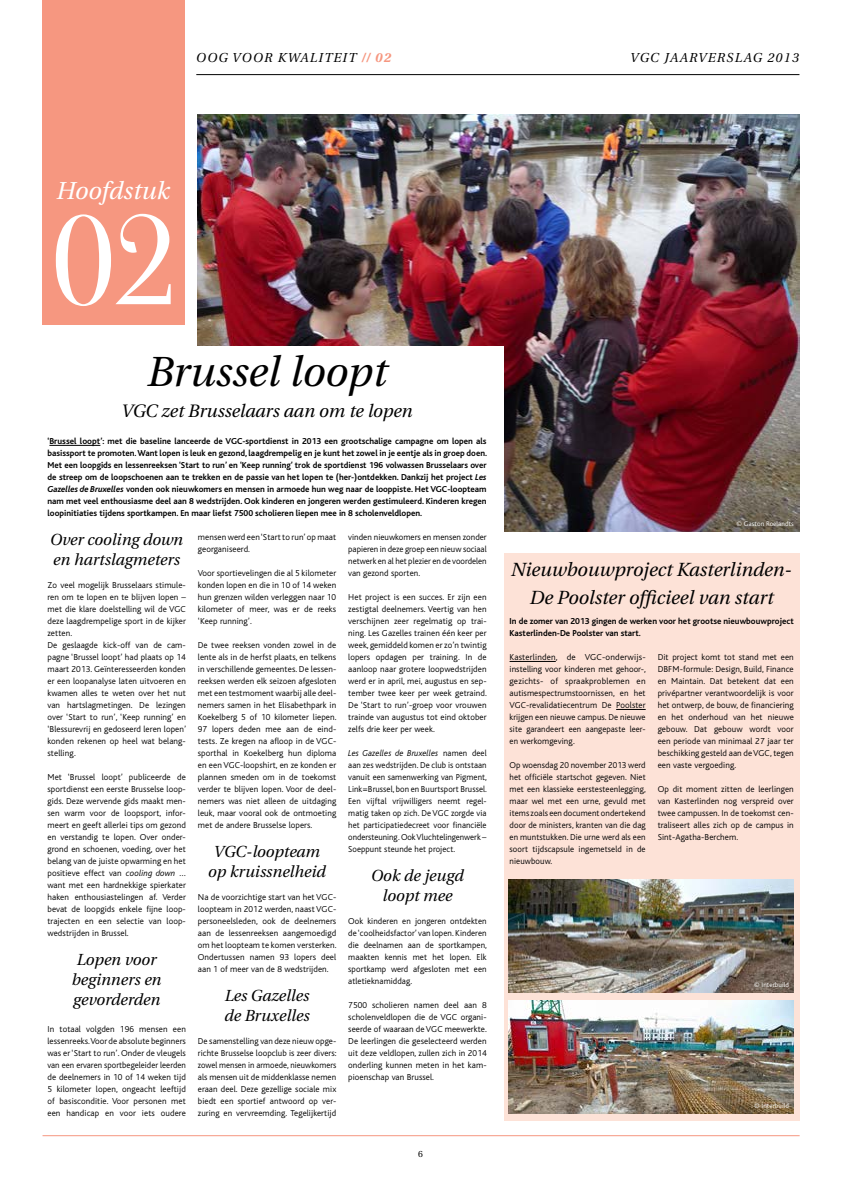
<style>
.page{position:relative;width:842px;height:1191px;background:#fff}
.page>*{position:absolute;margin:0;border:0;box-sizing:border-box;transform-origin:0 0}
.t1{font:125.5px "Oranienbaum";color:#fff}
.Titel_artikel{font:italic 42px "Utopia";color:#000}
.t2{font:italic 24.5px "Utopia";color:#fff}
.Titel_artikel-2{font:italic 19px/28px "Utopia";color:#000;text-align:center}
.Ondertitel{font:italic 18px "Utopia";color:#000}
.Tussentitel{font:italic 16px/20px "Utopia";color:#000;text-align:center}
.Titel_Hoofdstuk{font:italic 13px "Utopia";letter-spacing:.1em;color:#000}
.Body_txt{font:300 9px/12px "Bliss";letter-spacing:.01em;color:#000;text-align:justify}
.Inleiding{font:700 9px/12px "Bliss";color:#000;text-align:justify}
.t3{font:9px "Utopia";color:#000}
.Body_txt-2{font:300 7px "Bliss";letter-spacing:.01em;color:#fff}
.s1{font-weight:700;color:#f69780}
.s2{font-style:italic}
</style>
<div class="page">
<hr style="left:196px;top:74px;width:603px;height:1px;background:#000">
<img style="left:197px;top:114px;width:603px;height:417px">
<hr style="left:43px;top:1135px;width:757px;height:1px;background:#f69780">
<div style="left:42px;top:0;width:142px;height:324px;background:#f69780"></div>
<div style="left:437px;top:346px;width:67px;height:195px;background:#fff"></div>
<div style="left:42px;top:346px;width:450px;height:778px;background:#fff"></div>
<hr style="left:49px;top:445px;width:51px;height:1px;background:#000">
<div style="left:504px;top:553px;width:295px;height:567px;background:#fde2d7"></div>
<hr style="left:510px;top:661px;width:46px;height:1px;background:#000">
<hr style="left:616px;top:709px;width:30px;height:1px;background:#000">
<img style="left:509px;top:879px;width:285px;height:113px">
<img style="left:509px;top:1000px;width:285px;height:113px">
<h1 class="Titel_Hoofdstuk" style="left:196px;top:51px;width:196px">OOG VOOR KWALITEIT <span class="s1">// 02</span></h1>
<h3 class="Titel_Hoofdstuk" style="left:630px;top:51px;width:170px">VGC JAARVERSLAG 2013</h3>
<h3 class="t2" style="left:56px;top:177px;width:115px">Hoofdstuk</h3>
<h1 class="t1" style="left:51px;top:192px;width:126px">02</h1>
<h2 class="Titel_artikel" style="left:147px;top:348px;width:241px">Brussel loopt</h2>
<h3 class="Ondertitel" style="left:121px;top:401px;width:293px">VGC zet Brusselaars aan om te lopen</h3>
<p class="Inleiding" style="left:47px;top:435px;width:441px">‘Brussel loopt’: met die baseline lanceerde de VGC-sportdienst in 2013 een grootschalige campagne om lopen als basissport te promoten. Want lopen is leuk en gezond, laagdrempelig en je kunt het zowel in je eentje als in groep doen.<br>Met een loopgids en lessenreeksen ‘Start to run’ en ‘Keep running’ trok de sportdienst 196 volwassen Brusselaars over de streep om de loopschoenen aan te trekken en de passie van het lopen te (her-)ontdekken. Dankzij het project <span class="s2">Les Gazelles de Bruxelles</span> vonden ook nieuwkomers en mensen in armoede hun weg naar de looppiste. Het VGC-loopteam nam met veel enthousiasme deel aan 8 wedstrijden. Ook kinderen en jongeren werden gestimuleerd. Kinderen kregen loopinitiaties tijdens sportkampen. En maar liefst 7500 scholieren liepen mee in 8 scholenveldlopen.</p>
<h4 class="Tussentitel" style="left:50px;top:529px;width:134px;text-align:left">Over cooling down en hartslagmeters</h4>
<p class="Body_txt" style="left:47px;top:579px;width:140px">Zo veel mogelijk Brusselaars stimule&shy;ren om te lopen en te blijven lopen – met die klare doelstelling wil de VGC deze laagdrempelige sport in de kijker zetten.</p>
<p class="Body_txt" style="left:47px;top:639px;width:140px">De geslaagde kick-off van de cam&shy;pagne ‘Brussel loopt’ had plaats op 14 maart 2013. Geïnteresseerden konden er een loopanalyse laten uitvoeren en kwamen alles te weten over het nut van hartslagmetingen. De lezingen over ‘Start to run’, ‘Keep running’ en ‘Blessurevrij en gedoseerd leren lopen’ konden rekenen op heel wat belang&shy;stelling.</p>
<p class="Body_txt" style="left:47px;top:771px;width:140px">Met ‘Brussel loopt’ publiceerde de sportdienst een eerste Brusselse loop&shy;gids. Deze wervende gids maakt men&shy;sen warm voor de loopsport, infor&shy;meert en geeft allerlei tips om gezond en verstandig te lopen. Over onder&shy;grond en schoenen, voeding, over het belang van de juiste opwarming en het positieve effect van <span class="s2">cooling down</span> … want met een hardnekkige spierkater haken enthousiastelingen af. Verder bevat de loopgids enkele fijne loop&shy;trajecten en een selectie van loop&shy;wedstrijden in Brussel.</p>
<h4 class="Tussentitel" style="left:72px;top:949px;width:91px">Lopen voor beginners en gevorderden</h4>
<p class="Body_txt" style="left:47px;top:1023px;width:140px">In totaal volgden 196 mensen een lessenreeks. Voor de absolute beginners was er ‘Start to run’. Onder de vleugels van een ervaren sportbegeleider leerden de deelnemers in 10 of 14 weken tijd 5 kilometer lopen, ongeacht leeftijd of basisconditie. Voor personen met een handicap en voor iets oudere</p>
<p class="Body_txt" style="left:198px;top:531px;width:140px">mensen werd een ‘Start to run’ op maat georganiseerd.</p>
<p class="Body_txt" style="left:198px;top:567px;width:140px">Voor sportievelingen die al 5 kilometer konden lopen en die in 10 of 14 weken hun grenzen wilden verleggen naar 10 kilometer of meer, was er de reeks ‘Keep running’.</p>
<p class="Body_txt" style="left:198px;top:639px;width:140px">De twee reeksen vonden zowel in de lente als in de herfst plaats, en telkens in verschillende gemeentes. De lessen&shy;reeksen werden elk seizoen afgesloten met een testmoment waarbij alle deel&shy;nemers samen in het Elisabethpark in Koekelberg 5 of 10 kilometer liepen.<br>97 lopers deden mee aan de eind&shy;tests. Ze kregen na afloop in de VGC&shy;sporthal in Koekelberg hun diploma en een VGC-loopshirt, en ze konden er plannen smeden om in de toekomst verder te blijven lopen. Voor de deel&shy;nemers was niet alleen de uitdaging leuk, maar vooral ook de ontmoeting met de andere Brusselse lopers.</p>
<h4 class="Tussentitel" style="left:208px;top:841px;width:119px">VGC-loopteam op kruissnelheid</h4>
<p class="Body_txt" style="left:198px;top:891px;width:140px">Na de voorzichtige start van het VGC&shy;loopteam in 2012 werden, naast VGC&shy;personeelsleden, ook de deelnemers aan de lessenreeksen aangemoedigd om het loopteam te komen versterken.<br>Ondertussen namen 93 lopers deel aan 1 of meer van de 8 wedstrijden.</p>
<h4 class="Tussentitel" style="left:224px;top:985px;width:87px;text-align:left">Les Gazelles de Bruxelles</h4>
<p class="Body_txt" style="left:198px;top:1035px;width:140px">De samenstelling van deze nieuw opge&shy;richte Brusselse loopclub is zeer divers: zowel mensen in armoede, nieuwkomers als mensen uit de middenklasse nemen eraan deel. Deze gezellige sociale mix biedt een sportief antwoord op ver&shy;zuring en vervreemding. Tegelijkertijd</p>
<p class="Body_txt" style="left:348px;top:531px;width:140px">vinden nieuwkomers en mensen zonder papieren in deze groep een nieuw sociaal netwerk en al het plezier en de voordelen van gezond sporten.</p>
<p class="Body_txt" style="left:348px;top:591px;width:140px">Het project is een succes. Er zijn een zestigtal deelnemers. Veertig van hen verschijnen zeer regelmatig op trai&shy;ning. Les Gazelles trainen één keer per week, gemiddeld komen er zo’n twintig lopers opdagen per training. In de aanloop naar grotere loopwedstrijden werd er in april, mei, augustus en sep&shy;tember twee keer per week getraind.<br>De ‘Start to run’-groep voor vrouwen trainde van augustus tot eind oktober zelfs drie keer per week.</p>
<p class="Body_txt" style="left:348px;top:747px;width:140px"><span class="s2">Les Gazelles de Bruxelles</span> namen deel aan zes wedstrijden. De club is ontstaan vanuit een samenwerking van Pigment, Link=Brussel, bon en Buurtsport Brussel.<br>Een vijftal vrijwilligers neemt regel&shy;matig taken op zich. De VGC zorgde via het participatiedecreet voor financiële ondersteuning. Ook Vluchtelingenwerk – Soeppunt steunde het project.</p>
<h4 class="Tussentitel" style="left:371px;top:865px;width:94px">Ook de jeugd loopt mee</h4>
<p class="Body_txt" style="left:348px;top:915px;width:140px">Ook kinderen en jongeren ontdekten de ‘coolheidsfactor’ van lopen. Kinderen die deelnamen aan de sportkampen, maakten kennis met het lopen. Elk sportkamp werd afgesloten met een atletieknamiddag.</p>
<p class="Body_txt" style="left:348px;top:999px;width:140px">7500 scholieren namen deel aan 8 scholenveldlopen die de VGC organi&shy;seerde of waaraan de VGC meewerkte.<br>De leerlingen die geselecteerd werden uit deze veldlopen, zullen zich in 2014 onderling kunnen meten in het kam&shy;pioenschap van Brussel.</p>
<p class="t3" style="left:418px;top:1148px;width:6px">6</p>
<p class="Body_txt-2" style="left:736px;top:520px;width:59px">© Gaston Roelandts</p>
<h2 class="Titel_artikel-2" style="left:511px;top:555px;width:282px">Nieuwbouwproject Kasterlinden-<br>De Poolster officieel van start</h2>
<p class="Inleiding" style="left:510px;top:615px;width:286px">In de zomer van 2013 gingen de werken voor het grootse nieuwbouwproject<br>Kasterlinden-De Poolster van start.</p>
<p class="Body_txt" style="left:510px;top:651px;width:138px">Kasterlinden, de VGC-onderwijs&shy;instelling voor kinderen met gehoor-, gezichts- of spraakproblemen en autismespectrumstoornissen, en het VGC-revalidatiecentrum De Poolster krijgen een nieuwe campus. De nieuwe site garandeert een aangepaste leer&shy;en werkomgeving.</p>
<p class="Body_txt" style="left:510px;top:759px;width:138px">Op woensdag 20 november 2013 werd het officiële startschot gegeven. Niet met een klassieke eerstesteenlegging, maar wel met een urne, gevuld met items zoals een document ondertekend door de ministers, kranten van die dag en muntstukken. Die urne werd als een soort tijdscapsule ingemetseld in de nieuwbouw.</p>
<p class="Body_txt" style="left:658px;top:651px;width:138px">Dit project komt tot stand met een DBFM-formule: Design, Build, Finance en Maintain. Dat betekent dat een privépartner verantwoordelijk is voor het ontwerp, de bouw, de financiering en het onderhoud van het nieuwe gebouw. Dat gebouw wordt voor een periode van minimaal 27 jaar ter beschikking gesteld aan de VGC, tegen een vaste vergoeding.</p>
<p class="Body_txt" style="left:658px;top:783px;width:138px">Op dit moment zitten de leerlingen van Kasterlinden nog verspreid over twee campussen. In de toekomst cen&shy;traliseert alles zich op de campus in Sint-Agatha-Berchem.</p>
<p class="Body_txt-2" style="left:754px;top:981px;width:36px">© Interbuild</p>
<p class="Body_txt-2" style="left:754px;top:1102px;width:36px">© Interbuild</p>
</div>
